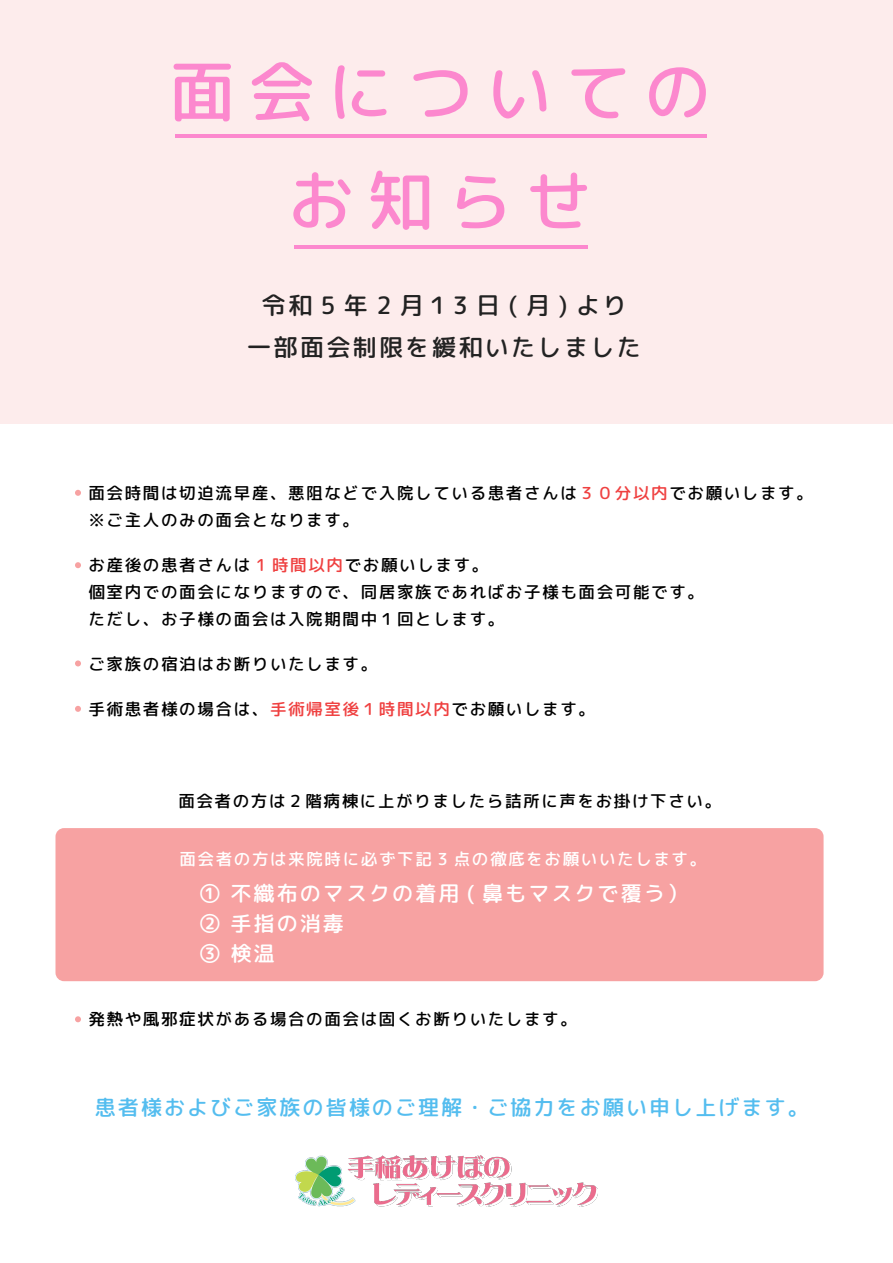
<style>
.page{position:relative;width:893px;height:1263px;background:#fff}
.page>*{position:absolute;margin:0;border:0;box-sizing:border-box;transform-origin:0 0}
.t1{font:500 66px/109.5px "Rounded Mplus 1 c";letter-spacing:.2em;color:#fc88ce;text-align:center}
.t2{font:500 24px/42px "Rounded Mplus 1 c";letter-spacing:.1em;color:#222;text-align:center}
.t3{font:500 21px "Rounded Mplus 1 c";letter-spacing:.1em;color:#54bdef}
.t4{font:500 21px/30px "Rounded Mplus 1 c";letter-spacing:.1em;color:#fff}
.t5{font:500 16.5px/27px "Rounded Mplus 1 c";letter-spacing:.1em;color:#000}
.t6{font:500 16.5px "Rounded Mplus 1 c";letter-spacing:.1em;color:#fff}
.s1{color:#ef4141}
</style>
<div class="page">
<div style="left:0;top:0;width:892px;height:423px;background:#fdecec"></div>
<div style="left:55px;top:828px;width:768px;height:153px;background:#f7a2a2;border-radius:9px"></div>
<svg style="left:75px;top:490px;width:6px;height:6px"></svg>
<svg style="left:75px;top:562px;width:6px;height:6px"></svg>
<svg style="left:75px;top:660px;width:6px;height:6px"></svg>
<svg style="left:75px;top:706px;width:6px;height:6px"></svg>
<svg style="left:75px;top:1016px;width:6px;height:6px"></svg>
<img style="left:296px;top:1155px;width:301px;height:51px">
<hr style="left:175px;top:134px;width:532px;height:3px;background:#fc88ce">
<hr style="left:294px;top:245px;width:293px;height:3px;background:#fc88ce">
<h1 class="t1" style="left:169px;top:37px;width:543px">面会についてのお知らせ</h1>
<h2 class="t2" style="left:247px;top:284px;width:395px">令和5年2月１3日(月)より一部面会制限を緩和いたしました</h2>
<p class="t5" style="left:88px;top:479px;width:726px">面会時間は切迫流早産、悪阻などで入院している患者さんは<span class="s1">３０分以内</span>でお願いします。※ご主人のみの面会となります。</p>
<p class="t5" style="left:88px;top:552px;width:617px">お産後の患者さんは <span class="s1">1 時間以内</span>でお願いします。<br>個室内での面会になりますので、同居家族であればお子様も面会可能です。ただし、お子様の面会は入院期間中１回とします。</p>
<p class="t5" style="left:88px;top:650px;width:290px">ご家族の宿泊はお断りいたします。</p>
<p class="t5" style="left:88px;top:695px;width:508px">手術患者様の場合は、<span class="s1">手術帰室後１時間以内</span>でお願いします。</p>
<p class="t5" style="left:178px;top:787px;width:544px">面会者の方は２階病棟に上がりましたら詰所に声をお掛け下さい。</p>
<p class="t6" style="left:179px;top:847px;width:528px">面会者の方は来院時に必ず下記 3 点の徹底をお願いいたします。</p>
<p class="t4" style="left:200px;top:878px;width:490px">① 不織布のマスクの着用 ( 鼻もマスクで覆う）<br>② 手指の消毒<br>③ 検温</p>
<p class="t5" style="left:88px;top:1005px;width:490px">発熱や風邪症状がある場合の面会は固くお断りいたします。</p>
<p class="t3" style="left:95px;top:1092px;width:716px">患者様およびご家族の皆様のご理解・ご協力をお願い申し上げます。</p>
</div>
